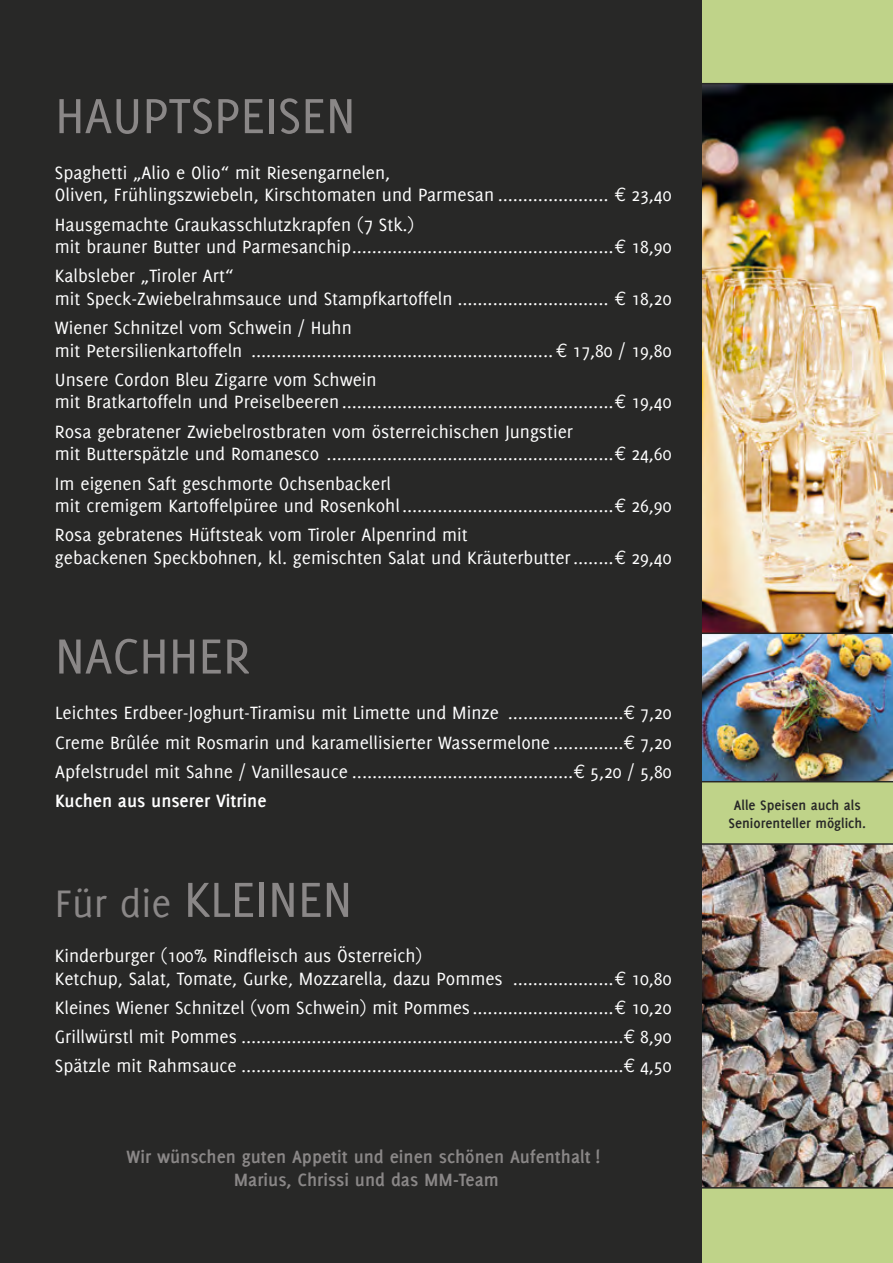
<style>
.page{position:relative;width:893px;height:1263px;background:#bfd389}
.page>*{position:absolute;margin:0;border:0;box-sizing:border-box;transform-origin:0 0}
.t1{font:54px "Delicious";color:#8a8787}
.t2{font:19.5px/22.5px "Delicious";color:#fff}
.t3{font:700 19.5px/23.4px "Delicious";color:#8a8787;text-align:center}
.t4{font:700 19.5px "Delicious";color:#fff}
.t5{font:700 15px/18px "Delicious";color:#282827;text-align:center}
.s1{font-size:21px}
.s2{font-size:42px}
</style>
<div class="page">
<img style="left:702px;top:843px;width:191px;height:345px">
<img style="left:702px;top:83px;width:191px;height:549px">
<img style="left:702px;top:632px;width:191px;height:150px">
<div style="left:0;top:0;width:702px;height:1263px;background:#282827"></div>
<h1 class="t1" style="left:55px;top:85px;width:302px">HAUPTSPEISEN</h1>
<p class="t2" style="left:55px;top:161px;width:618px">Spaghetti „Alio e Olio“ mit Riesengarnelen,<br>Oliven, Frühlingszwiebeln, Kirschtomaten und Parmesan ...................... ¤ 23,40</p>
<p class="t2" style="left:55px;top:213px;width:618px">Hausgemachte Graukasschlutzkrapfen (<span class="s1">7</span> Stk.)<br>mit brauner Butter und Parmesanchip....................................................¤ 18,90</p>
<p class="t2" style="left:55px;top:265px;width:618px">Kalbsleber „Tiroler Art“<br>mit Speck-Zwiebelrahmsauce und Stampfkartoffeln .............................. ¤ 18,20</p>
<p class="t2" style="left:55px;top:316px;width:618px">Wiener Schnitzel vom Schwein / Huhn<br>mit Petersilienkartoffeln ............................................................ ¤ 17,80 / 19,80</p>
<p class="t2" style="left:55px;top:368px;width:618px">Unsere Cordon Bleu Zigarre vom Schwein<br>mit Bratkartoffeln und Preiselbeeren ......................................................¤ 19,40</p>
<p class="t2" style="left:55px;top:420px;width:618px">Rosa gebratener Zwiebelrostbraten vom österreichischen Jungstier<br>mit Butterspätzle und Romanesco .........................................................¤ 24,60</p>
<p class="t2" style="left:55px;top:472px;width:618px">Im eigenen Saft geschmorte Ochsenbackerl<br>mit cremigem Kartoffelpüree und Rosenkohl..........................................¤ 26,90</p>
<p class="t2" style="left:55px;top:523px;width:618px">Rosa gebratenes Hüftsteak vom Tiroler Alpenrind mit<br>gebackenen Speckbohnen, kl. gemischten Salat und Kräuterbutter........¤ 29,40</p>
<h1 class="t1" style="left:55px;top:625px;width:197px">NACHHER</h1>
<p class="t2" style="left:55px;top:698px;width:618px;line-height:29.2px;text-align:justify">Leichtes Erdbeer-Joghurt-Tiramisu mit Limette und Minze .......................¤ 7,20<br>Creme Brûlée mit Rosmarin und karamellisierter Wassermelone ..............¤ 7,20<br>Apfelstrudel mit Sahne / Vanillesauce ............................................¤ 5,20 / 5,80</p>
<p class="t4" style="left:55px;top:789px;width:213px">Kuchen aus unserer Vitrine</p>
<h1 class="t1" style="left:55px;top:869px;width:299px"><span class="s2">Für die</span> KLEINEN</h1>
<p class="t2" style="left:55px;top:944px;width:618px">Kinderburger (100% Rindfleisch aus Österreich)<br>Ketchup, Salat, Tomate, Gurke, Mozzarella, dazu Pommes ....................¤ 10,80</p>
<p class="t2" style="left:55px;top:992px;width:618px;line-height:29.2px;text-align:justify">Kleines Wiener Schnitzel (vom Schwein) mit Pommes ............................¤ 10,20<br>Grillwürstl mit Pommes ............................................................................¤ 8,90<br>Spätzle mit Rahmsauce ............................................................................¤ 4,50</p>
<p class="t3" style="left:127px;top:1145px;width:475px">Wir wünschen guten Appetit und einen schönen Aufenthalt !<br>Marius, Chrissi und das MM-Team</p>
<p class="t5" style="left:728px;top:796px;width:139px">Alle Speisen auch als<br>Seniorenteller möglich.</p>
</div>
